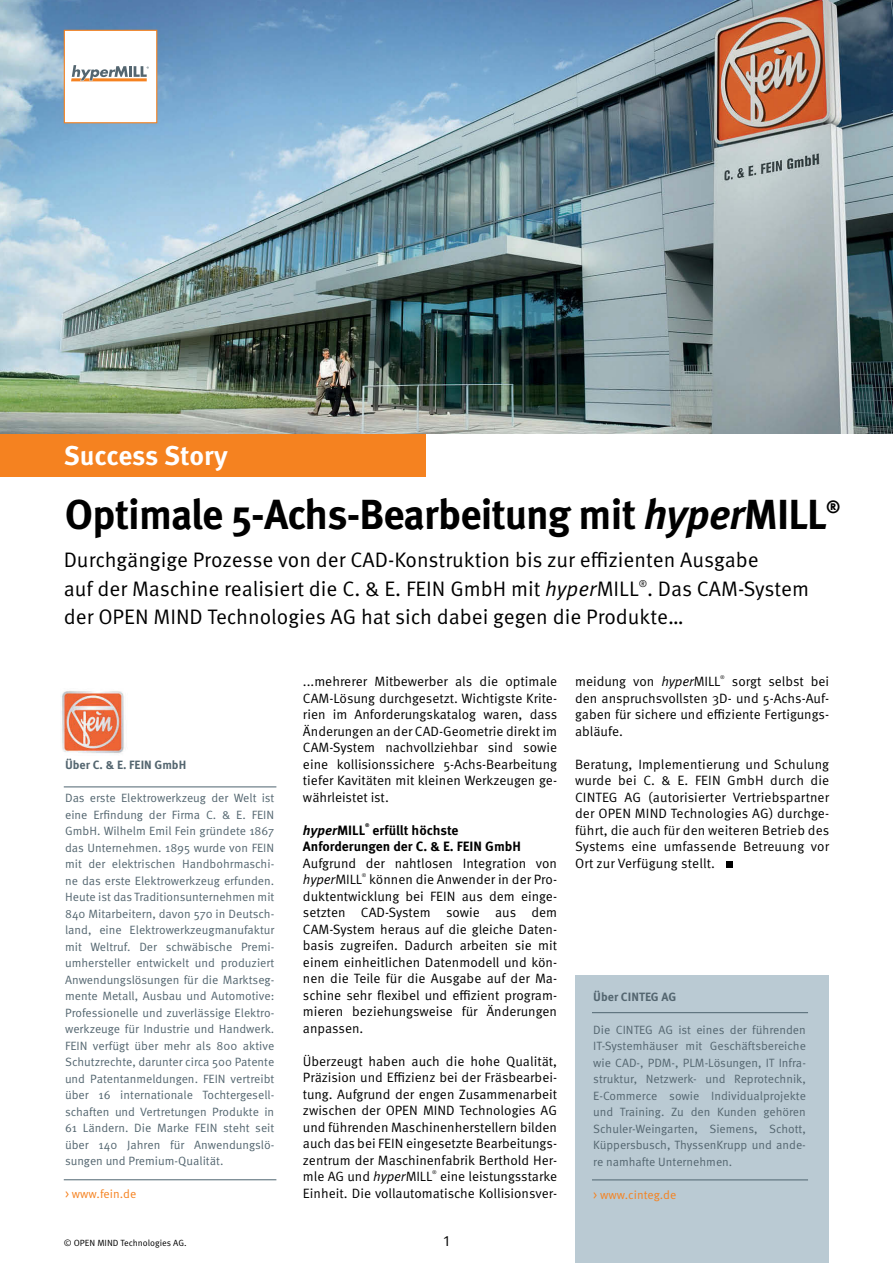
<style>
.page{position:relative;width:893px;height:1263px;background:#fff}
.page>*{position:absolute;margin:0;border:0;box-sizing:border-box;transform-origin:0 0}
.t1{font:700 42px "Meta Pro";letter-spacing:-.02em;color:#000}
.t2{font:700 27px "Meta Pro";letter-spacing:-.005em;color:#fff}
.t3{font:21px/28.5px "Meta Pro";color:#000}
.t4{font:700 17.55px "Meta Pro";color:#000}
.t5{font:15px "Meta Pro";color:#000}
.t6{font:13.5px/16.5px "Meta Pro";color:#000;text-align:justify}
.t7{font:700 13.5px/16.5px "Meta Pro";color:#000;text-align:center}
.t8{font:italic 700 13.5px "Meta Pro";color:#000}
.t9{font:12px/16.5px "Meta Pro";color:#546670;text-align:justify}
.t10{font:700 12px "Meta Pro";color:#546670}
.t11{font:12px "Meta Pro";color:#f58220}
.t12{font:9px "Meta Pro";color:#000}
.t13{font:5.25px "Meta Pro";color:#000}
.t14{font:700 5.25px "Meta Pro";color:#000}
.s1{font-style:italic}
.s2{font-style:normal}
</style>
<div class="page">
<img style="left:0;top:0;width:892px;height:434px">
<div style="left:726px;top:861px;width:7px;height:7px;background:#000"></div>
<div style="left:575px;top:975px;width:254px;height:288px;background:#bacad3"></div>
<div style="left:0;top:434px;width:425px;height:42px;background:#f58220"></div>
<div style="left:64px;top:30px;width:93px;height:93px;background:#fff;border:1px solid #f58220"></div>
<svg style="left:71px;top:65px;width:77px;height:16px"></svg>
<hr style="left:64px;top:1179px;width:212px;height:1px;background:#4e6470">
<hr style="left:64px;top:787px;width:212px;height:1px;background:#4e6470">
<img style="left:62px;top:691px;width:62px;height:62px">
<hr style="left:592px;top:1179px;width:216px;height:1px;background:#4e6470">
<hr style="left:592px;top:1012px;width:216px;height:1px;background:#4e6470">
<h2 class="t2" style="left:64px;top:439px;width:166px">Success Story</h2>
<h1 class="t1" style="left:65px;top:488px;width:764px">Optimale 5-Achs-Bearbeitung mit <span class="s1">hyper</span>MILL</h1>
<p class="t4" style="left:826px;top:496px;width:16px">®</p>
<h3 class="t3" style="left:64px;top:546px;width:747px">Durchgängige Prozesse von der CAD-Konstruktion bis zur effizienten Ausgabe<br>auf der Maschine realisiert die C. &amp; E. FEIN GmbH mit <span class="s1">hyper</span>MILL<sup>®</sup>. Das CAM-System der OPEN MIND Technologies AG hat sich dabei gegen die Produkte…</h3>
<p class="t10" style="left:65px;top:757px;width:123px">Über C. &amp; E. FEIN GmbH</p>
<p class="t9" style="left:65px;top:790px;width:211px">Das erste Elektrowerkzeug der Welt ist eine Erfindung der Firma C. &amp; E. FEIN GmbH. Wilhelm Emil Fein gründete 1867 das Unternehmen. 1895 wurde von FEIN mit der elektrischen Handbohrmaschi&shy;ne das erste Elektrowerkzeug erfunden.<br>Heute ist das Traditionsunternehmen mit 840 Mitarbeitern, davon 570 in Deutsch&shy;land, eine Elektrowerkzeugmanufaktur mit Weltruf. Der schwäbische Premi&shy;umhersteller entwickelt und produziert Anwendungslösungen für die Marktseg&shy;mente Metall, Ausbau und Automotive:<br>Professionelle und zuverlässige Elektro&shy;werkzeuge für Industrie und Handwerk.<br>FEIN verfügt über mehr als 800 aktive Schutzrechte, darunter circa 500 Patente und Patentanmeldungen. FEIN vertreibt über 16 internationale Tochtergesell&shy;schaften und Vertretungen Produkte in 61 Ländern. Die Marke FEIN steht seit über 140 Jahren für Anwendungslö&shy;sungen und Premium-Qualität.</p>
<p class="t11" style="left:65px;top:1187px;width:73px">&gt; www.fein.de</p>
<p class="t6" style="left:303px;top:673px;width:256px">...mehrerer Mitbewerber als die optimale CAM-Lösung durchgesetzt. Wichtigste Krite&shy;rien im Anforderungskatalog waren, dass Änderungen an der CAD-Geometrie direkt im CAM-System nachvollziehbar sind sowie eine kollisionssichere 5-Achs-Bearbeitung tiefer Kavitäten mit kleinen Werkzeugen ge&shy;währleistet ist.</p>
<p class="t8" style="left:303px;top:822px;width:64px">hyper<span class="s2">MILL</span></p>
<p class="t14" style="left:365px;top:822px;width:6px">®</p>
<p class="t7" style="left:303px;top:822px;width:219px">erfüllt höchste<br>Anforderungen der C. &amp; E. FEIN GmbH</p>
<p class="t6" style="left:303px;top:855px;width:256px">Aufgrund der nahtlosen Integration von <span class="s1">hyper</span>MILL</p>
<p class="t13" style="left:362px;top:872px;width:6px">®</p>
<p class="t6" style="left:303px;top:871px;width:256px;text-indent:66px">können die Anwender in der Pro&shy;duktentwicklung bei FEIN aus dem einge&shy;setzten CAD-System sowie aus dem CAM-System heraus auf die gleiche Daten&shy;basis zugreifen. Dadurch arbeiten sie mit einem einheitlichen Datenmodell und kön&shy;nen die Teile für die Ausgabe auf der Ma&shy;schine sehr flexibel und effizient program&shy;mieren beziehungsweise für Änderungen anpassen.</p>
<p class="t6" style="left:303px;top:1053px;width:256px">Überzeugt haben auch die hohe Qualität, Präzision und Effizienz bei der Fräsbearbei&shy;tung. Aufgrund der engen Zusammenarbeit zwischen der OPEN MIND Technologies AG und führenden Maschinenherstellern bilden auch das bei FEIN eingesetzte Bearbeitungs&shy;zentrum der Maschinenfabrik Berthold Her&shy;mle AG und <span class="s1">hyper</span>MILL</p>
<p class="t13" style="left:432px;top:1169px;width:6px">®</p>
<p class="t6" style="left:303px;top:1168px;width:256px;text-align:right">eine leistungsstarke<br>Einheit. Die vollautomatische Kollisionsver-</p>
<p class="t12" style="left:64px;top:1237px;width:124px">© OPEN MIND Technologies AG.</p>
<p class="t5" style="left:444px;top:1232px;width:7px">1</p>
<p class="t6" style="left:575px;top:673px;width:147px">meidung von <span class="s1">hyper</span>MILL</p>
<p class="t13" style="left:720px;top:674px;width:6px">®</p>
<p class="t6" style="left:575px;top:673px;width:256px;text-indent:157px">sorgt selbst bei den anspruchsvollsten 3D- und 5-Achs-Auf&shy;gaben für sichere und effiziente Fertigungs&shy;abläufe.</p>
<p class="t6" style="left:575px;top:756px;width:256px">Beratung, Implementierung und Schulung wurde bei C. &amp; E. FEIN GmbH durch die CINTEG AG (autorisierter Vertriebspartner der OPEN MIND Technologies AG) durchge&shy;führt, die auch für den weiteren Betrieb des Systems eine umfassende Betreuung vor Ort zur Verfügung stellt.</p>
<p class="t10" style="left:593px;top:989px;width:84px">Über CINTEG AG</p>
<p class="t9" style="left:593px;top:1021px;width:214px">Die CINTEG AG ist eines der führenden IT-Systemhäuser mit Geschäftsbereiche wie CAD-, PDM-, PLM-Lösungen, IT Infra&shy;struktur, Netzwerk- und Reprotechnik, E-Commerce sowie Individualprojekte und Training. Zu den Kunden gehören Schuler-Weingarten, Siemens, Schott, Küppersbusch, ThyssenKrupp und ande&shy;re namhafte Unternehmen.</p>
<p class="t11" style="left:593px;top:1187px;width:85px">&gt; www.cinteg.de</p>
</div>
